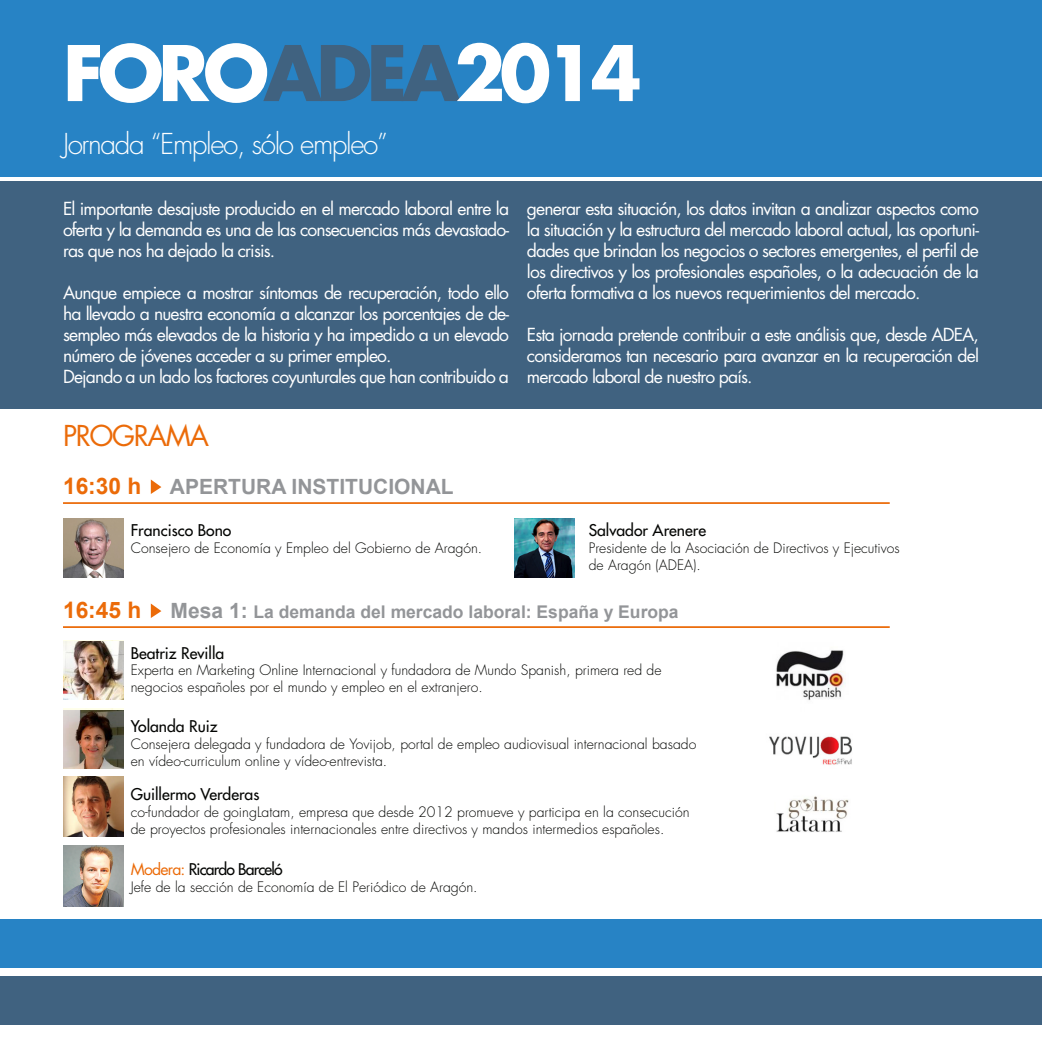
<style>
.page{position:relative;width:1042px;height:1042px;background:#fff}
.page>*{position:absolute;margin:0;border:0;box-sizing:border-box;transform-origin:0 0}
.t1{font:700 74.38px "Futura Std";letter-spacing:-.075em;color:#fff}
.t2{font:300 28px "Futura Std";letter-spacing:-.05em;color:#fff}
.t3{font:28px "Futura Std";letter-spacing:-.05em;color:#eb6b09}
.corrido{font:700 22.75px "Arial";color:#eb6b09}
.corrido-2{font:700 21px "Arial";color:#939598}
.t4{font:17.5px/21px "Futura Std";letter-spacing:-.05em;color:#fff;text-align:justify}
.corrido-3{font:700 17.5px "Arial";color:#939598}
.sub{font:500 15.75px "Futura Std";color:#040503}
.sub-2{font:500 15.75px "Futura Std";letter-spacing:-.05em;color:#040503}
.sub-3{font:300 14px/16.8px "Futura Std";color:#040503}
.s1{color:#406280}
.s2{font-size:21px}
.s3{font-weight:400;color:#eb6b09}
</style>
<div class="page">
<div style="left:0;top:181px;width:1042px;height:228px;background:#406280"></div>
<div style="left:0;top:0;width:1042px;height:177px;background:#2783c5"></div>
<div style="left:0;top:976px;width:1042px;height:49px;background:#406280"></div>
<div style="left:0;top:919px;width:1042px;height:49px;background:#2783c5"></div>
<hr style="left:63px;top:502px;width:827px;height:2px;background:#eb6b09">
<hr style="left:63px;top:626px;width:827px;height:2px;background:#eb6b09">
<svg style="left:151px;top:479px;width:10px;height:15px"></svg>
<svg style="left:151px;top:603px;width:10px;height:15px"></svg>
<img style="left:776px;top:650px;width:70px;height:50px">
<img style="left:769px;top:736px;width:83px;height:29px">
<img style="left:776px;top:796px;width:73px;height:36px">
<img style="left:514px;top:518px;width:60px;height:60px">
<img style="left:64px;top:518px;width:60px;height:60px">
<img style="left:63px;top:641px;width:61px;height:59px">
<img style="left:63px;top:710px;width:61px;height:59px">
<img style="left:63px;top:776px;width:61px;height:61px">
<img style="left:63px;top:846px;width:61px;height:60px">
<p class="t1" style="left:63px;top:24px;width:580px">FORO<span class="s1">ADEA</span>2014</p>
<p class="t2" style="left:63px;top:126px;width:327px">Jornada “Empleo, sólo empleo”</p>
<p class="t4" style="left:63px;top:198px;width:447px">El importante desajuste producido en el mercado laboral entre la oferta y la demanda es una de las consecuencias más devastado&shy;ras que nos ha dejado la crisis.</p>
<p class="t4" style="left:63px;top:282px;width:447px">Aunque empiece a mostrar síntomas de recuperación, todo ello ha llevado a nuestra economía a alcanzar los porcentajes de de&shy;sempleo más elevados de la historia y ha impedido a un elevado número de jóvenes acceder a su primer empleo.</p>
<p class="t4" style="left:63px;top:366px;width:447px">Dejando a un lado los factores coyunturales que han contribuido a</p>
<p class="t4" style="left:527px;top:198px;width:453px">generar esta situación, los datos invitan a analizar aspectos como la situación y la estructura del mercado laboral actual, las oportuni&shy;dades que brindan los negocios o sectores emergentes, el perfil de los directivos y los profesionales españoles, o la adecuación de la oferta formativa a los nuevos requerimientos del mercado.</p>
<p class="t4" style="left:527px;top:324px;width:453px">Esta jornada pretende contribuir a este análisis que, desde ADEA, consideramos tan necesario para avanzar en la recuperación del mercado laboral de nuestro país.</p>
<p class="t3" style="left:63px;top:418px;width:147px">PROGRAMA</p>
<p class="corrido" style="left:63px;top:471px;width:80px">16:30 h</p>
<p class="corrido-2" style="left:170px;top:472px;width:285px">APERTURA INSTITUCIONAL</p>
<p class="sub" style="left:131px;top:521px;width:102px">Francisco Bono</p>
<p class="sub-3" style="left:131px;top:540px;width:353px">Consejero de Economía y Empleo del Gobierno de Aragón.</p>
<p class="sub" style="left:589px;top:521px;width:119px">Salvador Arenere</p>
<p class="sub-3" style="left:589px;top:540px;width:312px">Presidente de la Asociación de Directivos y Ejecutivos de Aragón (ADEA).</p>
<p class="corrido" style="left:63px;top:595px;width:80px">16:45 h</p>
<p class="corrido-3" style="left:171px;top:600px;width:509px"><span class="s2">Mesa 1:</span> La demanda del mercado laboral: España y Europa</p>
<p class="sub" style="left:131px;top:643px;width:95px">Beatriz Revilla</p>
<p class="sub-3" style="left:131px;top:662px;width:532px">Experta en Marketing Online Internacional y fundadora de Mundo Spanish, primera red de negocios españoles por el mundo y empleo en el extranjero.</p>
<p class="sub" style="left:131px;top:716px;width:88px">Yolanda Ruiz</p>
<p class="sub-3" style="left:131px;top:736px;width:567px">Consejera delegada y fundadora de Yovijob, portal de empleo audiovisual internacional basado en vídeo-curriculum online y vídeo-entrevista.</p>
<p class="sub" style="left:131px;top:785px;width:130px">Guillermo Verderas</p>
<p class="sub-3" style="left:131px;top:804px;width:560px">co-fundador de goingLatam, empresa que desde 2012 promueve y participa en la consecución de proyectos profesionales internacionales entre directivos y mandos intermedios españoles.</p>
<p class="sub-2" style="left:131px;top:859px;width:153px"><span class="s3">Modera:</span> Ricardo Barceló</p>
<p class="sub-3" style="left:131px;top:879px;width:348px">Jefe de la sección de Economía de El Periódico de Aragón.</p>
</div>
